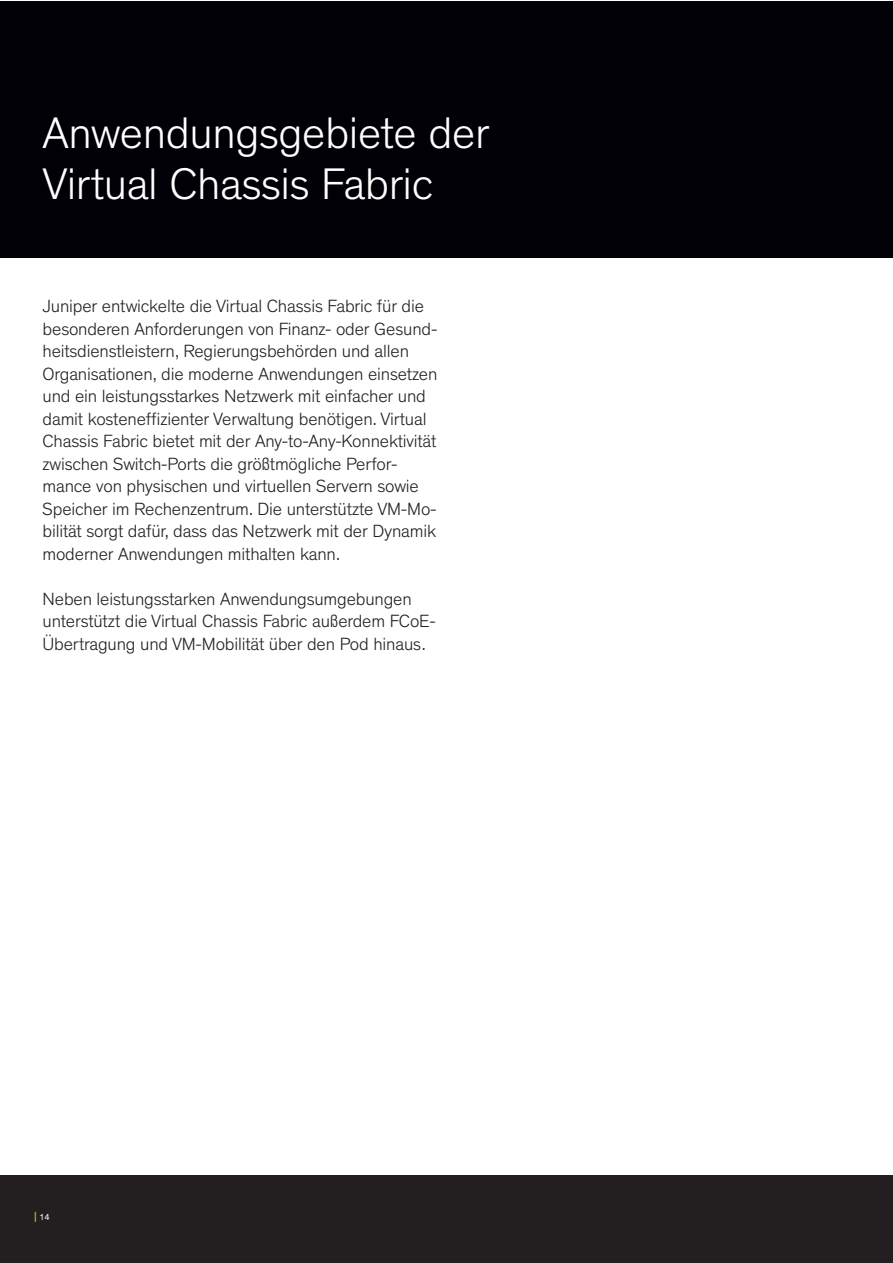
<style>
.page{position:relative;width:893px;height:1263px;background:#fff}
.page>*{position:absolute;margin:0;border:0;box-sizing:border-box;transform-origin:0 0}
.t1{font:300 45px/51px "Theinhardt";letter-spacing:-.01em;color:#fff}
.t2{font:300 18px/22.5px "Theinhardt";letter-spacing:-.01em;color:#231f20}
.t3{font:9px "Theinhardt";color:#fff}
.s1{font-size:12px;color:#c1d72f}
</style>
<div class="page">
<div style="left:0;top:1175px;width:892px;height:88px;background:#231f20"></div>
<div style="left:0;top:1px;width:892px;height:256px;background:#000006"></div>
<h1 class="t1" style="left:43px;top:108px;width:448px">Anwendungsgebiete der<br>Virtual Chassis Fabric</h1>
<p class="t2" style="left:43px;top:295px;width:396px">Juniper entwickelte die Virtual Chassis Fabric für die besonderen Anforderungen von Finanz- oder Gesund&shy;heitsdienstleistern, Regierungsbehörden und allen Organisationen, die moderne Anwendungen einsetzen und ein leistungsstarkes Netzwerk mit einfacher und damit kosteneffizienter Verwaltung benötigen. Virtual Chassis Fabric bietet mit der Any-to-Any-Konnektivität zwischen Switch-Ports die größtmögliche Perfor&shy;mance von physischen und virtuellen Servern sowie Speicher im Rechenzentrum. Die unterstützte VM-Mo&shy;bilität sorgt dafür, dass das Netzwerk mit der Dynamik moderner Anwendungen mithalten kann.</p>
<p class="t2" style="left:43px;top:588px;width:395px">Neben leistungsstarken Anwendungsumgebungen unterstützt die Virtual Chassis Fabric außerdem FCoE-<br>Übertragung und VM-Mobilität über den Pod hinaus.</p>
<p class="t3" style="left:34px;top:1212px;width:17px"><span class="s1">|</span> 14</p>
</div>
